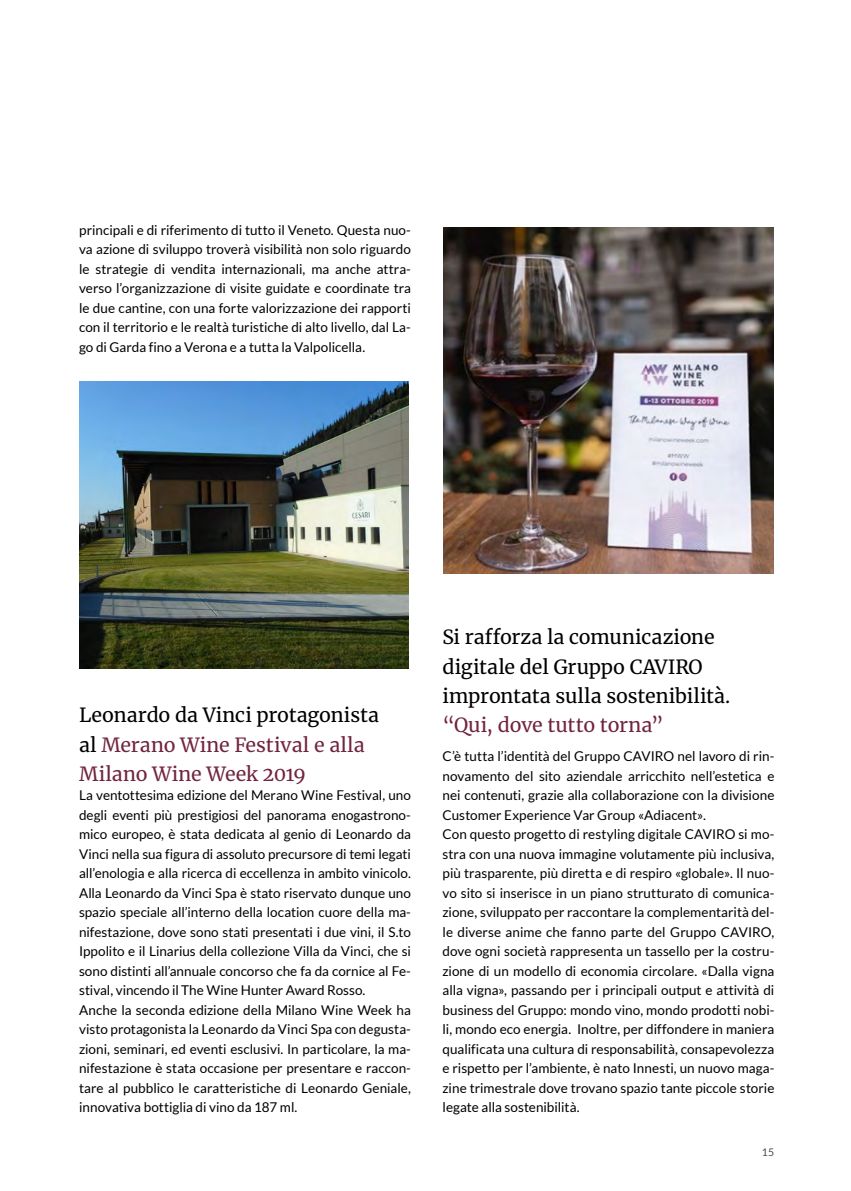
<style>
.page{position:relative;width:851px;height:1191px;background:#fff}
.page>*{position:absolute;margin:0;border:0;box-sizing:border-box;transform-origin:0 0}
.t1{font:19.5px/29.2px "Merriweather";color:#72253d}
.t2{font:19.5px/29.2px "Merriweather";letter-spacing:-.005em;color:#000}
.t3{font:13.5px/19.5px "Lato";color:#000}
.t4{font:10.5px "Lato";color:#404e4c}
.s1{color:#000}
</style>
<div class="page">
<img style="left:79px;top:381px;width:329px;height:287px">
<img style="left:443px;top:227px;width:330px;height:347px">
<p class="t3" style="left:79px;top:220px;width:333px;text-align:justify">principali e di riferimento di tutto il Veneto. Questa nuo&shy;va azione di sviluppo troverà visibilità non solo riguardo le strategie di vendita internazionali, ma anche attra&shy;verso l’organizzazione di visite guidate e coordinate tra le due cantine, con una forte valorizzazione dei rapporti con il territorio e le realtà turistiche di alto livello, dal La&shy;go di Garda fino a Verona e a tutta la Valpolicella.</p>
<h1 class="t1" style="left:79px;top:700px;width:301px"><span class="s1">Leonardo da Vinci protagonista al</span> Merano Wine Festival e alla<br>Milano Wine Week 2019</h1>
<p class="t3" style="left:79px;top:785px;width:333px">La ventottesima edizione del Merano Wine Festival, uno degli eventi più prestigiosi del panorama enogastrono&shy;mico europeo, è stata dedicata al genio di Leonardo da Vinci nella sua figura di assoluto precursore di temi legati all’enologia e alla ricerca di eccellenza in ambito vinicolo.<br>Alla Leonardo da Vinci Spa è stato riservato dunque uno spazio speciale all’interno della location cuore della ma&shy;nifestazione, dove sono stati presentati i due vini, il S.to Ippolito e il Linarius della collezione Villa da Vinci, che si sono distinti all’annuale concorso che fa da cornice al Fe&shy;stival, vincendo il The Wine Hunter Award Rosso.<br>Anche la seconda edizione della Milano Wine Week ha visto protagonista la Leonardo da Vinci Spa con degusta&shy;zioni, seminari, ed eventi esclusivi. In particolare, la ma&shy;nifestazione è stata occasione per presentare e raccon&shy;tare al pubblico le caratteristiche di Leonardo Geniale, innovativa bottiglia di vino da 187 ml.</p>
<h1 class="t2" style="left:442px;top:622px;width:289px">Si rafforza la comunicazione digitale del Gruppo CAVIRO improntata sulla sostenibilità.</h1>
<h1 class="t1" style="left:442px;top:710px;width:223px">“Qui, dove tutto torna”</h1>
<p class="t3" style="left:442px;top:746px;width:333px">C’è tutta l’identità del Gruppo CAVIRO nel lavoro di rin&shy;novamento del sito aziendale arricchito nell’estetica e nei contenuti, grazie alla collaborazione con la divisione Customer Experience Var Group «Adiacent».<br>Con questo progetto di restyling digitale CAVIRO si mo&shy;stra con una nuova immagine volutamente più inclusiva, più trasparente, più diretta e di respiro «globale». Il nuo&shy;vo sito si inserisce in un piano strutturato di comunica&shy;zione, sviluppato per raccontare la complementarità del&shy;le diverse anime che fanno parte del Gruppo CAVIRO, dove ogni società rappresenta un tassello per la costru&shy;zione di un modello di economia circolare. «Dalla vigna alla vigna», passando per i principali output e attività di business del Gruppo: mondo vino, mondo prodotti nobi&shy;li, mondo eco energia. Inoltre, per diffondere in maniera qualificata una cultura di responsabilità, consapevolezza e rispetto per l’ambiente, è nato Innesti, un nuovo maga&shy;zine trimestrale dove trovano spazio tante piccole storie legate alla sostenibilità.</p>
<p class="t4" style="left:761px;top:1146px;width:14px">15</p>
</div>
